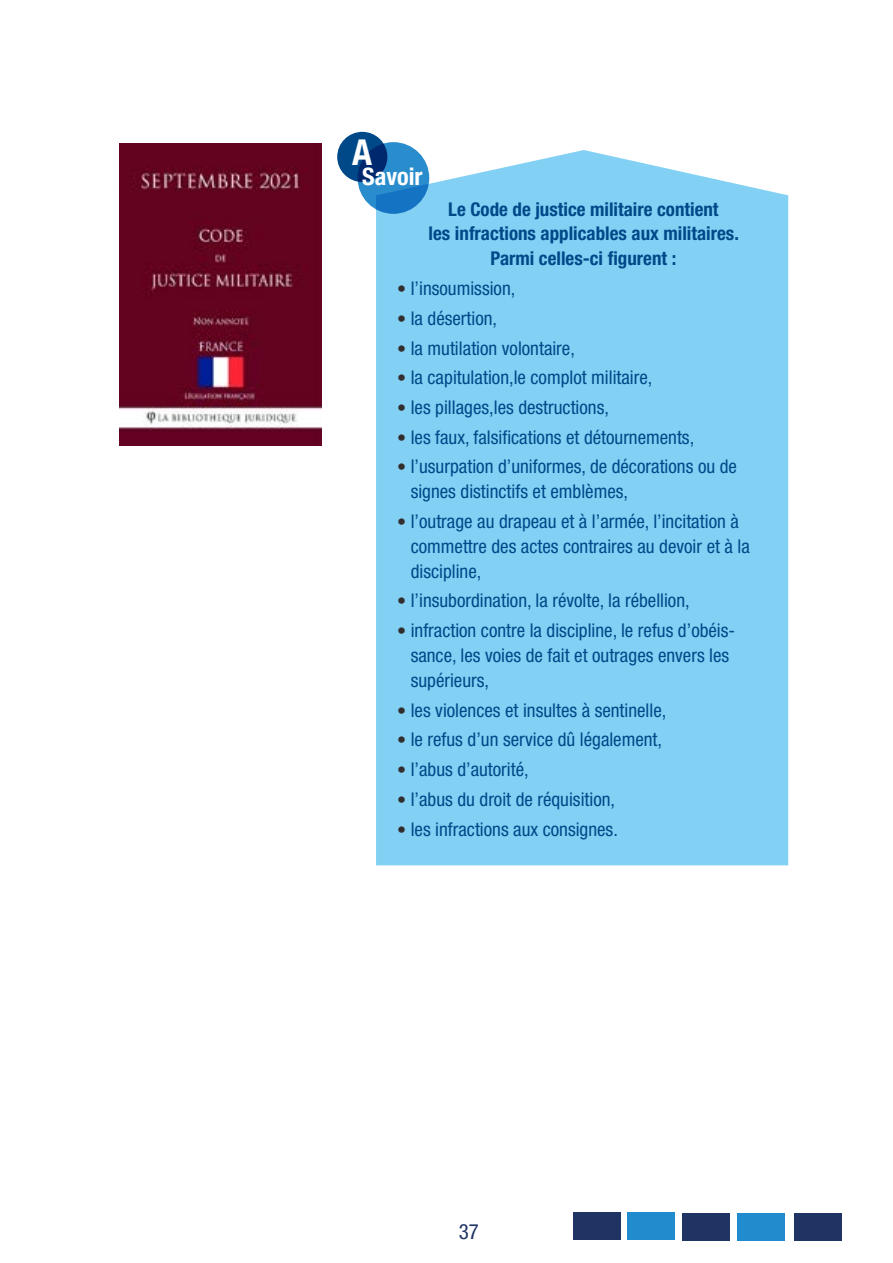
<style>
.page{position:relative;width:893px;height:1263px;background:#fff}
.page>*{position:absolute;margin:0;border:0;box-sizing:border-box;transform-origin:0 0}
.t1{font:700 condensed 35.85px "Helvetica Neue LT Std";color:#fff}
.t2{font:700 condensed 24.15px "Helvetica Neue LT Std";color:#fff}
.t3{font:condensed 21px "Helvetica Neue LT Std";color:#1f3463}
.t4{font:condensed 18.9px/24.9px "Helvetica Neue LT Std";color:#004989}
.t5{font:700 condensed 18.9px/24.9px "Helvetica Neue LT Std";color:#004989;text-align:center}
.s1{font-size:18px;color:#322e2e}
</style>
<div class="page">
<div style="left:794px;top:1213px;width:48px;height:27px;background:#1f3463"></div>
<div style="left:573px;top:1213px;width:48px;height:27px;background:#1f3463"></div>
<div style="left:627px;top:1213px;width:48px;height:27px;background:#218ccd"></div>
<div style="left:682px;top:1213px;width:48px;height:27px;background:#1f3463"></div>
<div style="left:737px;top:1213px;width:47px;height:28px;background:#218ccd"></div>
<img style="left:120px;top:144px;width:202px;height:301px">
<div style="left:376px;top:150px;width:412px;height:715px;background:#83d0f5"></div>
<div style="left:337px;top:132px;width:50px;height:50px;background:#004989;border-radius:50%"></div>
<svg style="left:358px;top:142px;width:71px;height:72px;background:#1d74b9"></svg>
<h1 class="t1" style="left:352px;top:131px;width:21px">A</h1>
<p class="t2" style="left:362px;top:161px;width:62px">Savoir</p>
<p class="t5" style="left:429px;top:196px;width:312px">Le Code de justice militaire contient<br>les infractions applicables aux militaires.<br>Parmi celles-ci figurent :</p>
<p class="t4" style="left:397px;top:276px;width:120px"><span class="s1">•</span> l’insoumission,</p>
<p class="t4" style="left:397px;top:305px;width:101px"><span class="s1">•</span> la désertion,</p>
<p class="t4" style="left:397px;top:335px;width:179px"><span class="s1">•</span> la mutilation volontaire,</p>
<p class="t4" style="left:397px;top:365px;width:257px"><span class="s1">•</span> la capitulation,le complot militaire,</p>
<p class="t4" style="left:397px;top:395px;width:213px"><span class="s1">•</span> les pillages,les destructions,</p>
<p class="t4" style="left:397px;top:424px;width:299px"><span class="s1">•</span> les faux, falsifications et détournements,</p>
<p class="t4" style="left:411px;top:454px;width:328px;text-indent:-14px"><span class="s1">•</span> l’usurpation d’uniformes, de décorations ou de signes distinctifs et emblèmes,</p>
<p class="t4" style="left:411px;top:509px;width:341px;text-indent:-14px"><span class="s1">•</span> l’outrage au drapeau et à l’armée, l’incitation à commettre des actes contraires au devoir et à la discipline,</p>
<p class="t4" style="left:397px;top:588px;width:294px"><span class="s1">•</span> l’insubordination, la révolte, la rébellion,</p>
<p class="t4" style="left:411px;top:618px;width:326px;text-indent:-14px"><span class="s1">•</span> infraction contre la discipline, le refus d’obéis&shy;sance, les voies de fait et outrages envers les supérieurs,</p>
<p class="t4" style="left:397px;top:697px;width:271px"><span class="s1">•</span> les violences et insultes à sentinelle,</p>
<p class="t4" style="left:397px;top:727px;width:266px"><span class="s1">•</span> le refus d’un service dû légalement,</p>
<p class="t4" style="left:397px;top:757px;width:133px"><span class="s1">•</span> l’abus d’autorité,</p>
<p class="t4" style="left:397px;top:786px;width:219px"><span class="s1">•</span> l’abus du droit de réquisition,</p>
<p class="t4" style="left:397px;top:816px;width:222px"><span class="s1">•</span> les infractions aux consignes.</p>
<p class="t3" style="left:459px;top:1219px;width:21px">37</p>
</div>
